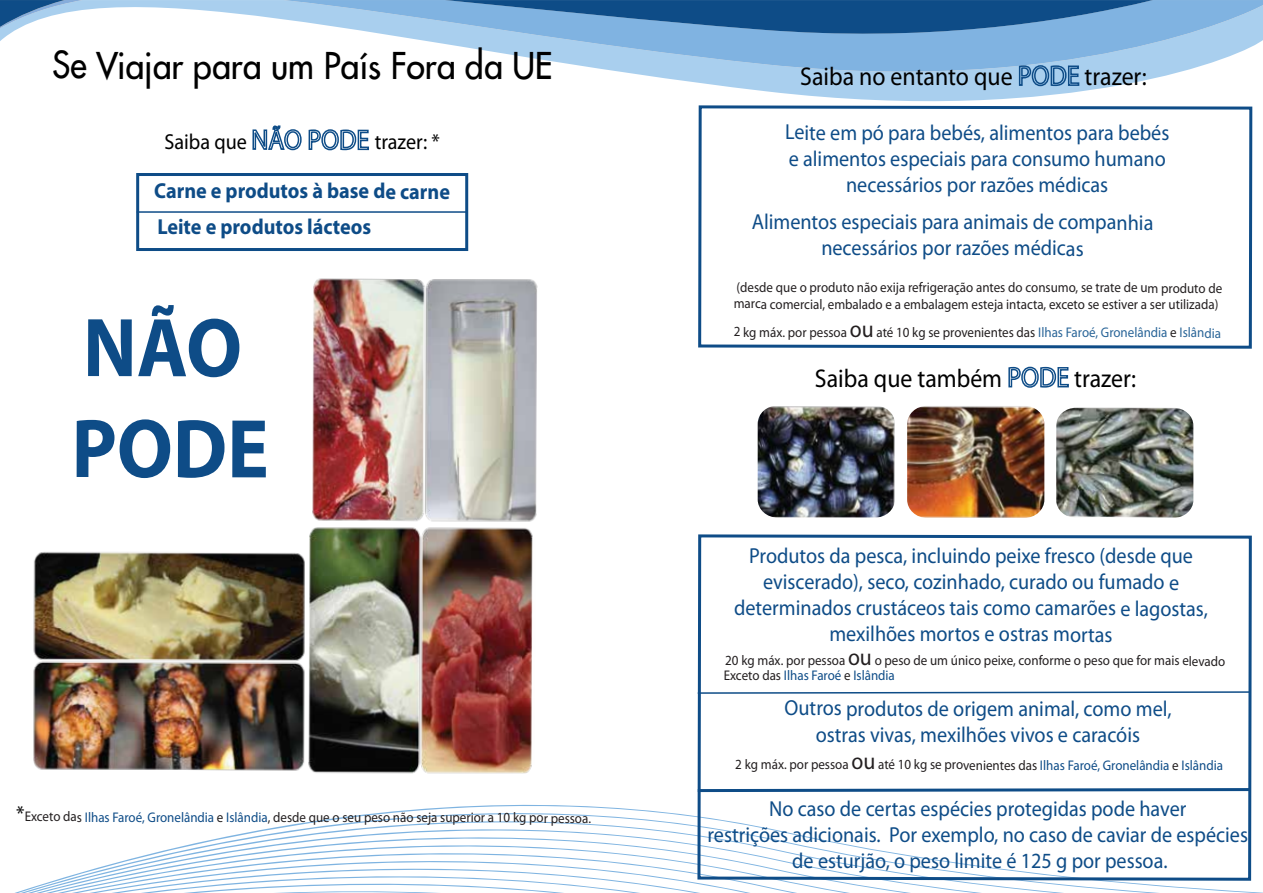
<style>
.page{position:relative;width:1263px;height:893px;background:#fff}
.page>*{position:absolute;margin:0;border:0;box-sizing:border-box;transform-origin:0 0}
.t1{font:700 84.15px/100.9px "Myriad Pro";letter-spacing:-.005em;color:#0e4c87;scale:.93 1}
.t2{font:36.3px "Futura 2";letter-spacing:-.005em;color:#000;scale:.93 1}
.t3{font:25.65px "Myriad Pro";color:#000;scale:.93 1}
.t4{font:21.75px/26.1px "Myriad Pro";letter-spacing:-.005em;color:#0e4c87;text-align:center;scale:.93 1}
.t5{font:700 21.75px/35.5px "Myriad Pro";letter-spacing:-.005em;color:#0e4c87;scale:.93 1}
.t6{font:21.75px "Myriad Pro";letter-spacing:-.005em;color:#000;scale:.93 1}
.t7{font:13.95px/17px "Myriad Pro";letter-spacing:-.005em;color:#231f20;scale:.93 1}
.t8{font:13.95px "Myriad Pro";color:#0e4c87;scale:.93 1}
.s1{font-size:21.75px;color:#000}
.s2{color:#0e4c87}
.s3{font-size:23.4px}
.s4{color:#2a6598}
.s5{color:#231f20}
</style>
<div class="page">
<svg style="left:0;top:0;width:1039px;height:102px"></svg>
<svg style="left:283px;top:0;width:980px;height:96px"></svg>
<svg style="left:445px;top:0;width:708px;height:42px;background:#4a81b5"></svg>
<svg style="left:0;top:0;width:82px;height:28px"></svg>
<svg style="left:252px;top:125px;width:50px;height:26px"></svg>
<svg style="left:308px;top:129px;width:61px;height:22px"></svg>
<img style="left:33px;top:552px;width:272px;height:219px">
<img style="left:308px;top:527px;width:225px;height:246px">
<img style="left:312px;top:278px;width:226px;height:244px">
<svg style="left:15px;top:773px;width:1248px;height:120px"></svg>
<svg style="left:698px;top:105px;width:555px;height:244px"></svg>
<svg style="left:1018px;top:64px;width:62px;height:23px"></svg>
<img style="left:758px;top:406px;width:137px;height:112px">
<img style="left:1056px;top:408px;width:137px;height:110px">
<img style="left:907px;top:406px;width:137px;height:112px">
<svg style="left:1008px;top:366px;width:61px;height:22px"></svg>
<svg style="left:696px;top:534px;width:557px;height:348px"></svg>
<svg style="left:696px;top:690px;width:555px;height:5px"></svg>
<svg style="left:695px;top:774px;width:558px;height:20px"></svg>
<div style="left:136px;top:173px;width:332px;height:78px;border:3px solid #0e4c87"></div>
<hr style="left:137px;top:211px;width:329px;height:2px;background:#0e4c87">
<h2 class="t2" style="left:52px;top:42px;width:540px">Se Viajar para um País Fora da UE</h2>
<p class="t6" style="left:164px;top:128px;width:90px">Saiba que</p>
<p class="t6" style="left:375px;top:129px;width:72px">trazer: *</p>
<p class="t5" style="left:154px;top:172px;width:320px">Carne e produtos à base de carne<br>Leite e produtos lácteos</p>
<h1 class="t1" style="left:71px;top:295px;width:214px">NÃO<br>PODE</h1>
<p class="t7" style="left:16px;top:809px;width:619px"><span class="s1">*</span>Exceto das <span class="s2">Ilhas Faroé, Gronelândia</span> e <span class="s2">Islândia</span>, desde que o seu peso não seja superior a 10 kg por pessoa.</p>
<p class="t3" style="left:800px;top:61px;width:230px">Saiba no entanto que</p>
<p class="t3" style="left:1084px;top:61px;width:68px">trazer:</p>
<p class="t4" style="left:785px;top:119px;width:415px">Leite em pó para bebés, alimentos para bebés e alimentos especiais para consumo humano necessários por razões médicas</p>
<p class="t4" style="left:752px;top:208px;width:433px">Alimentos especiais para animais de companhia necessários por razões médicas</p>
<p class="t7" style="left:734px;top:279px;width:527px">(desde que o produto não exija refrigeração antes do consumo, se trate de um produto de marca comercial, embalado e a embalagem esteja intacta, exceto se estiver a ser utilizada)</p>
<p class="t7" style="left:734px;top:323px;width:525px">2 kg máx. por pessoa <span class="s3">ou</span> até 10 kg se provenientes das <span class="s4">Ilhas Faroé, Gronelândia</span> e <span class="s4">Islândia</span></p>
<p class="t3" style="left:815px;top:362px;width:203px">Saiba que também</p>
<p class="t3" style="left:1074px;top:362px;width:68px">trazer:</p>
<p class="t4" style="left:734px;top:542px;width:511px">Produtos da pesca, incluindo peixe fresco (desde que eviscerado), seco, cozinhado, curado ou fumado e determinados crustáceos tais como camarões e lagostas, mexilhões mortos e ostras mortas</p>
<p class="t7" style="left:725px;top:652px;width:539px">20 kg máx. por pessoa <span class="s3">ou</span> o peso de um único peixe, conforme o peso que for mais elevado</p>
<p class="t4" style="left:784px;top:695px;width:418px">Outros produtos de origem animal, como mel, ostras vivas, mexilhões vivos e caracóis</p>
<p class="t7" style="left:735px;top:756px;width:526px">2 kg máx. por pessoa <span class="s3">ou</span> até 10 kg se provenientes das <span class="s2">Ilhas Faroé, Gronelândia</span> e <span class="s2">Islândia</span></p>
<p class="t8" style="left:724px;top:666px;width:185px"><span class="s5">Exceto das</span> Ilhas Faroé <span class="s5">e</span> Islândia</p>
<p class="t4" style="left:707px;top:795px;width:583px">No caso de certas espécies protegidas pode haver<br>restrições adicionais. Por exemplo, no caso de caviar de espécies de esturjão, o peso limite é 125 g por pessoa.</p>
</div>
